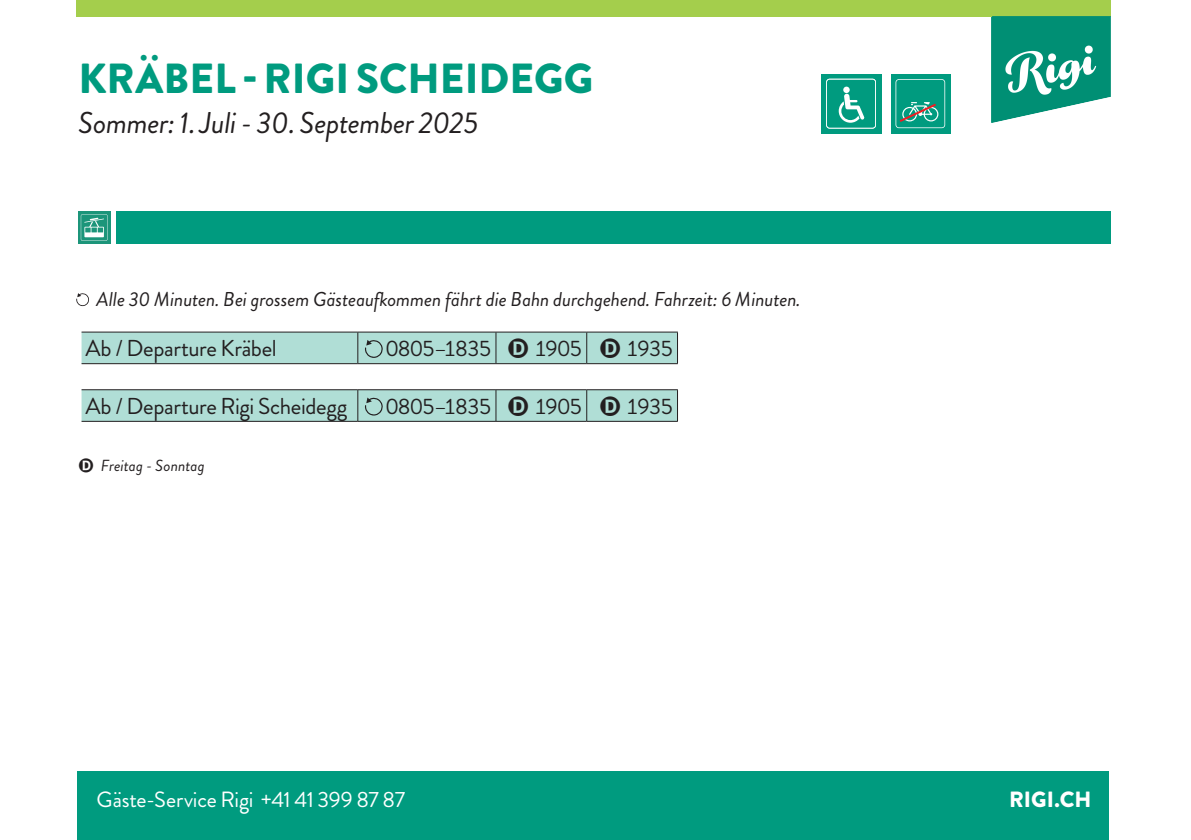
<style>
.page{position:relative;width:1191px;height:840px;background:#fff}
.page>*{position:absolute;margin:0;border:0;box-sizing:border-box;transform-origin:0 0}
.t1{font:900 42px "Brandon Grotesque";color:#009b7f}
.t2{font:italic 30px "Brandon Grotesque";letter-spacing:-.015em;color:#231f20}
.t3{font:23px "Brandon Grotesque";letter-spacing:-.015em;color:#231f20}
.t4{font:22.2px "Brandon Grotesque";letter-spacing:-.075em;color:#231f20}
.t5{font:22px "Brandon Grotesque";letter-spacing:-.01em;color:#fff}
.t6{font:900 22px "Brandon Grotesque";color:#fff}
.F-Fussnote_Copy_mit_Zahl{font:italic 20px "Brandon Grotesque";letter-spacing:-.005em;color:#231f20}
.hinweise{font:italic 16px "Brandon Grotesque";letter-spacing:.005em;color:#231f20}
</style>
<div class="page">
<div style="left:77px;top:771px;width:1031px;height:68px;background:#009b7f"></div>
<div style="left:78px;top:0;width:1032px;height:17px;background:#a4ce4c"></div>
<img style="left:992px;top:17px;width:118px;height:105px">
<div style="left:116px;top:211px;width:994px;height:33px;background:#009b7f"></div>
<div style="left:78px;top:211px;width:32px;height:33px;background:#1c957a"></div>
<svg style="left:81px;top:214px;width:27px;height:27px"></svg>
<svg style="left:82px;top:332px;width:595px;height:89px;fill:#b0ded6"></svg>
<hr style="left:82px;top:331px;width:276px;height:1px;background:#231f20">
<hr style="left:358px;top:331px;width:138px;height:1px;background:#231f20">
<hr style="left:357px;top:332px;width:1px;height:31px;background:#231f20">
<hr style="left:496px;top:331px;width:91px;height:1px;background:#231f20">
<hr style="left:495px;top:332px;width:1px;height:31px;background:#231f20">
<hr style="left:587px;top:331px;width:91px;height:1px;background:#231f20">
<hr style="left:586px;top:332px;width:1px;height:31px;background:#231f20">
<hr style="left:677px;top:332px;width:1px;height:31px;background:#231f20">
<hr style="left:358px;top:363px;width:138px;height:1px;background:#231f20">
<hr style="left:496px;top:363px;width:91px;height:1px;background:#231f20">
<hr style="left:587px;top:363px;width:91px;height:1px;background:#231f20">
<hr style="left:358px;top:389px;width:138px;height:1px;background:#231f20">
<hr style="left:357px;top:390px;width:1px;height:31px;background:#231f20">
<hr style="left:496px;top:389px;width:91px;height:1px;background:#231f20">
<hr style="left:495px;top:390px;width:1px;height:31px;background:#231f20">
<hr style="left:587px;top:389px;width:91px;height:1px;background:#231f20">
<hr style="left:586px;top:390px;width:1px;height:31px;background:#231f20">
<hr style="left:677px;top:390px;width:1px;height:31px;background:#231f20">
<hr style="left:82px;top:363px;width:276px;height:1px;background:#231f20">
<hr style="left:82px;top:389px;width:276px;height:1px;background:#231f20">
<hr style="left:82px;top:421px;width:276px;height:1px;background:#231f20">
<hr style="left:358px;top:421px;width:138px;height:1px;background:#231f20">
<hr style="left:496px;top:421px;width:91px;height:1px;background:#231f20">
<hr style="left:587px;top:421px;width:91px;height:1px;background:#231f20">
<svg style="left:365px;top:339px;width:18px;height:18px"></svg>
<svg style="left:365px;top:397px;width:18px;height:18px"></svg>
<div style="left:891px;top:74px;width:59px;height:59px;background:#009b7f"></div>
<svg style="left:895px;top:79px;width:50px;height:49px"></svg>
<div style="left:821px;top:74px;width:60px;height:59px;background:#009b7f"></div>
<svg style="left:826px;top:79px;width:50px;height:49px"></svg>
<svg style="left:76px;top:293px;width:13px;height:13px"></svg>
<svg style="left:508px;top:338px;width:20px;height:19px"></svg>
<svg style="left:600px;top:338px;width:20px;height:19px"></svg>
<svg style="left:508px;top:395px;width:20px;height:20px"></svg>
<svg style="left:600px;top:395px;width:20px;height:20px"></svg>
<p class="t1" style="left:78px;top:49px;width:516px">KRÄBEL - RIGI SCHEIDEGG</p>
<p class="t2" style="left:78px;top:102px;width:402px">Sommer: 1. Juli - 30. September 2025</p>
<p class="F-Fussnote_Copy_mit_Zahl" style="left:97px;top:285px;width:705px">Alle 30 Minuten. Bei grossem Gästeaufkommen fährt die Bahn durchgehend. Fahrzeit: 6 Minuten.</p>
<p class="t3" style="left:85px;top:332px;width:193px">Ab / Departure Kräbel</p>
<p class="t4" style="left:385px;top:333px;width:108px">0805–1835</p>
<p class="t4" style="left:534px;top:333px;width:50px">1905</p>
<p class="t4" style="left:626px;top:333px;width:49px">1935</p>
<p class="t3" style="left:85px;top:389px;width:263px">Ab / Departure Rigi Scheidegg</p>
<p class="t4" style="left:385px;top:390px;width:108px">0805–1835</p>
<p class="t4" style="left:534px;top:390px;width:50px">1905</p>
<p class="t4" style="left:626px;top:390px;width:49px">1935</p>
<p class="hinweise" style="left:101px;top:454px;width:105px">Freitag - Sonntag</p>
<p class="t5" style="left:96px;top:783px;width:310px">Gäste-Service Rigi +41 41 399 87 87</p>
<p class="t6" style="left:1009px;top:783px;width:84px">RIGI.CH</p>
</div>
